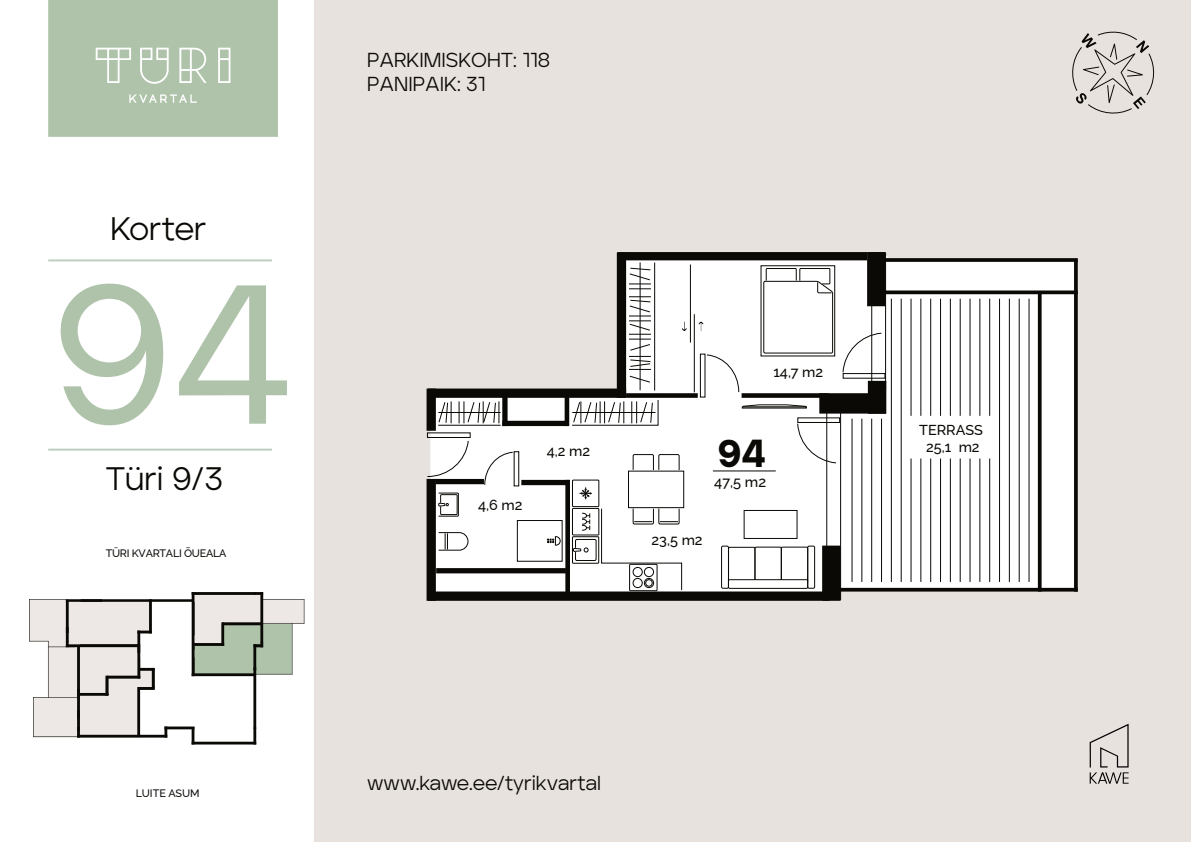
<style>
.page{position:relative;width:1191px;height:842px;background:#fff}
.page>*{position:absolute;margin:0;border:0;box-sizing:border-box;transform-origin:0 0}
.t1{font:500 197.6px "Aventa";color:#afc3aa}
.t2{font:900 38.9px "Aventa";color:#0a0905}
.t3{font:32.4px "Aventa";letter-spacing:-.01em;color:#0a0905}
.t4{font:20.1px/24.1px "Aventa";color:#0a0905}
.t5{font:500 14.6px "Raleway";color:#0a0905}
.t6{font:500 14.4px/17.3px "Raleway";color:#0a0905;text-align:center}
.t7{font:500 10.8px "Raleway";letter-spacing:-.025em;color:#0a0905}
.t8{font:500 10.8px "Raleway";color:#0a0905}
</style>
<div class="page">
<div style="left:314px;top:0;width:877px;height:842px;background:#e8e2df"></div>
<svg style="left:1072px;top:31px;width:83px;height:83px"></svg>
<div style="left:48px;top:0;width:230px;height:137px;background:#afc3aa"></div>
<svg style="left:129px;top:94px;width:68px;height:9px"></svg>
<svg style="left:179px;top:48px;width:28px;height:35px"></svg>
<svg style="left:96px;top:48px;width:35px;height:35px"></svg>
<svg style="left:140px;top:48px;width:29px;height:36px"></svg>
<svg style="left:218px;top:48px;width:12px;height:35px"></svg>
<svg style="left:48px;top:259px;width:224px;height:3px"></svg>
<svg style="left:48px;top:448px;width:224px;height:3px"></svg>
<hr style="left:66px;top:599px;width:128px;height:3px;background:#0a0905">
<hr style="left:77px;top:735px;width:90px;height:3px;background:#0a0905">
<hr style="left:192px;top:742px;width:64px;height:2px;background:#0a0905">
<hr style="left:253px;top:727px;width:3px;height:17px;background:#0a0905">
<hr style="left:253px;top:667px;width:3px;height:62px;background:#0a0905">
<hr style="left:192px;top:592px;width:2px;height:84px;background:#0a0905">
<svg style="left:164px;top:729px;width:3px;height:9px"></svg>
<svg style="left:192px;top:729px;width:2px;height:13px"></svg>
<hr style="left:139px;top:687px;width:16px;height:3px;background:#0a0905">
<hr style="left:164px;top:726px;width:30px;height:3px;background:#0a0905">
<hr style="left:152px;top:668px;width:3px;height:20px;background:#0a0905">
<svg style="left:194px;top:592px;width:111px;height:84px;background:#bcc2b6"></svg>
<svg style="left:29px;top:599px;width:125px;height:139px;background:#d3cfcc"></svg>
<hr style="left:29px;top:599px;width:1px;height:42px;background:#0a0905;border-radius:50%">
<hr style="left:48px;top:641px;width:1px;height:57px;background:#0a0905;border-radius:50%">
<hr style="left:33px;top:697px;width:1px;height:40px;background:#0a0905;border-radius:50%">
<hr style="left:292px;top:623px;width:1px;height:51px;background:#0a0905;border-radius:50%">
<svg style="left:1089px;top:724px;width:39px;height:60px"></svg>
<svg style="left:430px;top:256px;width:644px;height:340px;fill:#fff"></svg>
<div style="left:871px;top:253px;width:15px;height:137px;border:1px solid #0a0905"></div>
<div style="left:826px;top:396px;width:15px;height:204px;border:1px solid #0a0905"></div>
<div style="left:521px;top:480px;width:49px;height:5px;background:#0a0905"></div>
<div style="left:502px;top:397px;width:5px;height:29px;background:#0a0905"></div>
<div style="left:564px;top:397px;width:5px;height:29px;background:#0a0905"></div>
<div style="left:435px;top:479px;width:49px;height:5px;background:#0a0905"></div>
<div style="left:502px;top:421px;width:66px;height:5px;background:#0a0905"></div>
<div style="left:436px;top:568px;width:130px;height:5px;background:#0a0905"></div>
<div style="left:565px;top:480px;width:5px;height:112px;background:#0a0905"></div>
<div style="left:626px;top:393px;width:72px;height:5px;background:#0a0905"></div>
<div style="left:741px;top:393px;width:88px;height:5px;background:#0a0905"></div>
<div style="left:428px;top:591px;width:401px;height:10px;background:#0a0905"></div>
<div style="left:428px;top:388px;width:198px;height:10px;background:#0a0905"></div>
<div style="left:617px;top:253px;width:9px;height:145px;background:#0a0905"></div>
<div style="left:617px;top:252px;width:250px;height:8px;background:#0a0905"></div>
<div style="left:426px;top:479px;width:10px;height:122px;background:#0a0905"></div>
<div style="left:426px;top:389px;width:10px;height:42px;background:#0a0905"></div>
<div style="left:822px;top:546px;width:18px;height:55px;background:#0a0905"></div>
<div style="left:868px;top:381px;width:18px;height:33px;background:#0a0905"></div>
<div style="left:867px;top:252px;width:18px;height:54px;background:#0a0905"></div>
<div style="left:819px;top:393px;width:66px;height:21px;background:#0a0905"></div>
<svg style="left:1028px;top:298px;width:1px;height:284px"></svg>
<svg style="left:1018px;top:298px;width:1px;height:284px"></svg>
<svg style="left:1009px;top:298px;width:1px;height:284px"></svg>
<svg style="left:999px;top:298px;width:1px;height:284px"></svg>
<svg style="left:989px;top:298px;width:1px;height:284px"></svg>
<svg style="left:979px;top:298px;width:1px;height:284px"></svg>
<svg style="left:969px;top:298px;width:1px;height:284px"></svg>
<svg style="left:959px;top:298px;width:1px;height:284px"></svg>
<svg style="left:950px;top:298px;width:1px;height:284px"></svg>
<svg style="left:940px;top:298px;width:1px;height:284px"></svg>
<svg style="left:930px;top:298px;width:1px;height:284px"></svg>
<svg style="left:920px;top:298px;width:1px;height:284px"></svg>
<svg style="left:910px;top:298px;width:1px;height:284px"></svg>
<svg style="left:900px;top:298px;width:1px;height:284px"></svg>
<svg style="left:891px;top:298px;width:1px;height:284px"></svg>
<svg style="left:881px;top:418px;width:1px;height:164px"></svg>
<svg style="left:871px;top:418px;width:1px;height:164px"></svg>
<svg style="left:861px;top:418px;width:1px;height:164px"></svg>
<svg style="left:851px;top:418px;width:1px;height:164px"></svg>
<svg style="left:885px;top:290px;width:189px;height:4px"></svg>
<svg style="left:885px;top:258px;width:192px;height:4px"></svg>
<svg style="left:840px;top:588px;width:234px;height:4px"></svg>
<hr style="left:1074px;top:259px;width:3px;height:333px;background:#0a0905">
<svg style="left:1037px;top:291px;width:4px;height:301px"></svg>
<div style="left:906px;top:416px;width:88px;height:42px;background:#fff"></div>
<svg style="left:742px;top:404px;width:64px;height:3px"></svg>
<svg style="left:438px;top:532px;width:30px;height:18px"></svg>
<svg style="left:438px;top:493px;width:21px;height:23px"></svg>
<div style="left:517px;top:520px;width:45px;height:41px;border:1px solid #0a0905"></div>
<svg style="left:547px;top:536px;width:13px;height:9px"></svg>
<svg style="left:484px;top:452px;width:29px;height:33px"></svg>
<div style="left:427px;top:433px;width:43px;height:5px;border:1px solid #0a0905"></div>
<svg style="left:427px;top:440px;width:42px;height:37px;background:#f3f3f2"></svg>
<div style="left:700px;top:354px;width:5px;height:43px;border:1px solid #0a0905"></div>
<div style="left:797px;top:418px;width:43px;height:5px;border:1px solid #0a0905"></div>
<svg style="left:797px;top:423px;width:39px;height:40px;background:#efefef"></svg>
<div style="left:843px;top:373px;width:42px;height:5px;border:1px solid #0a0905"></div>
<svg style="left:842px;top:333px;width:40px;height:40px;background:#efefef"></svg>
<div style="left:628px;top:471px;width:56px;height:37px;border:1px solid #0a0905"></div>
<svg style="left:633px;top:454px;width:46px;height:16px"></svg>
<div style="left:744px;top:510px;width:53px;height:29px;border:1px solid #0a0905"></div>
<svg style="left:721px;top:546px;width:94px;height:43px;background:#dfdede"></svg>
<svg style="left:712px;top:470px;width:64px;height:1px"></svg>
<svg style="left:763px;top:268px;width:70px;height:85px;background:#efefef"></svg>
<svg style="left:628px;top:262px;width:27px;height:129px;background:#d4d4d3"></svg>
<svg style="left:571px;top:400px;width:87px;height:26px;background:#cececd"></svg>
<svg style="left:438px;top:401px;width:63px;height:25px;background:#c8c8c7"></svg>
<svg style="left:572px;top:480px;width:110px;height:111px;background:#e8e8e7"></svg>
<svg style="left:681px;top:264px;width:58px;height:129px;background:#f4f4f4"></svg>
<h3 class="t3" style="left:110px;top:208px;width:97px">Korter</h3>
<h1 class="t1" style="left:52px;top:233px;width:245px">94</h1>
<h3 class="t3" style="left:105px;top:458px;width:119px">Türi 9/3</h3>
<p class="t7" style="left:106px;top:544px;width:122px">TÜRI KVARTALI ÕUEALA</p>
<p class="t4" style="left:367px;top:48px;width:184px">PARKIMISKOHT: 118<br>PANIPAIK: 31</p>
<p class="t6" style="left:478px;top:494px;width:46px">4,6 m2</p>
<p class="t6" style="left:547px;top:440px;width:45px">4,2 m2</p>
<p class="t6" style="left:773px;top:362px;width:51px">14,7 m2</p>
<h2 class="t2" style="left:717px;top:429px;width:50px">94</h2>
<p class="t5" style="left:714px;top:470px;width:53px">47,5 m2</p>
<p class="t6" style="left:651px;top:529px;width:53px">23,5 m2</p>
<p class="t8" style="left:136px;top:785px;width:65px">LUITE ASUM</p>
<p class="t4" style="left:367px;top:770px;width:235px">www.kawe.ee/tyrikvartal</p>
<p class="t6" style="left:919px;top:420px;width:65px">TERRASS<br>25,1 m2</p>
</div>
